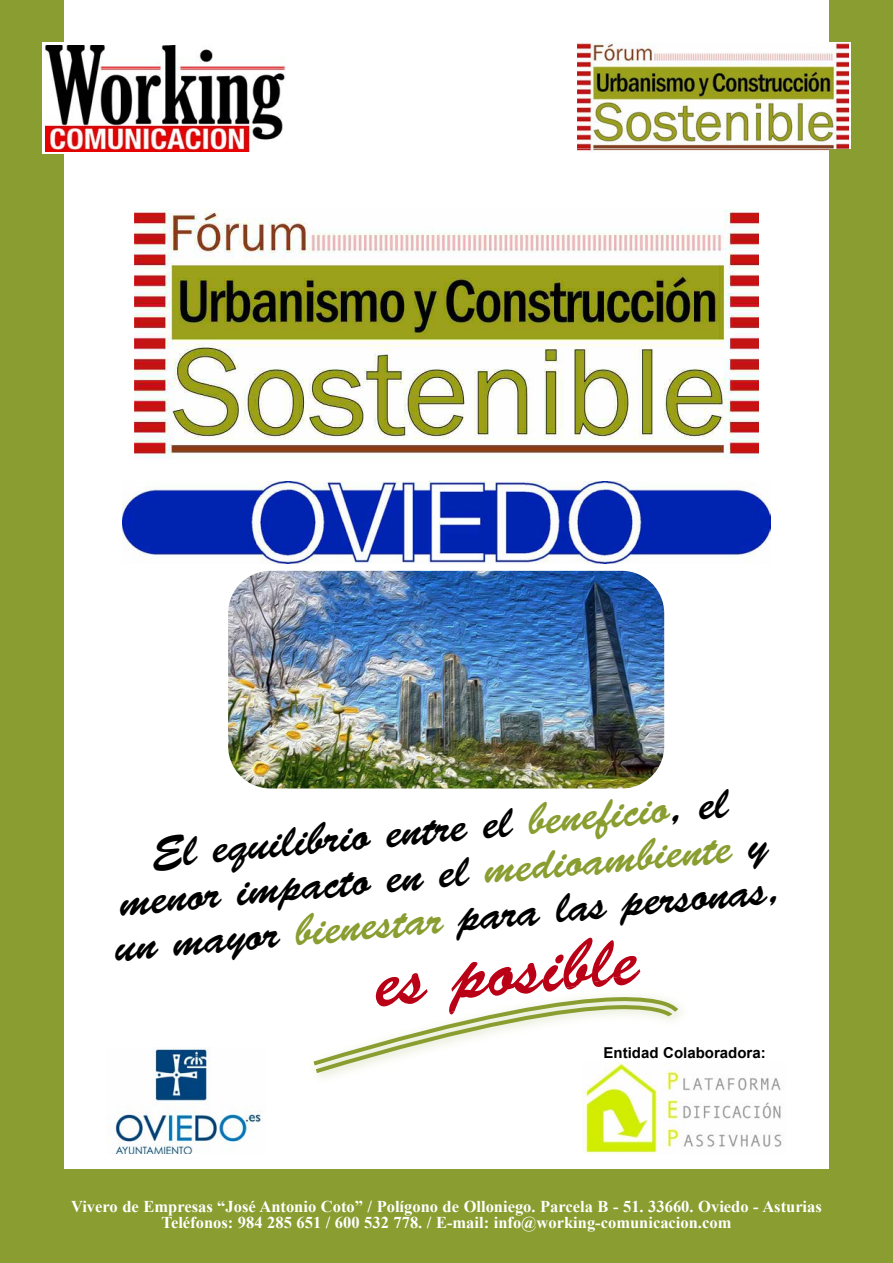
<style>
.page{position:relative;width:893px;height:1263px;background:#fff}
.page>*{position:absolute;margin:0;border:0;box-sizing:border-box;transform-origin:0 0}
.t1{font:72px "Brush Script Std";color:#b90016}
.t2{font:45px/44.8px "Brush Script Std";color:#000;text-align:center}
.t3{font:700 16.5px/16.5px "Times New Roman";color:#fff;text-align:center}
.t4{font:700 15px "Arial";color:#000}
.s1{color:#899d30}
</style>
<div class="page">
<img style="left:228px;top:571px;width:436px;height:217px;border-radius:43px">
<img style="left:134px;top:210px;width:625px;height:249px">
<div style="left:43px;top:1169px;width:807px;height:94px;background:#899d30"></div>
<img style="left:577px;top:149px;width:252px;height:2px">
<img style="left:114px;top:1047px;width:148px;height:107px">
<div style="left:0;top:0;width:64px;height:1263px;background:#899d30"></div>
<div style="left:829px;top:0;width:64px;height:1263px;background:#899d30"></div>
<img style="left:585px;top:1078px;width:197px;height:76px">
<img style="left:577px;top:43px;width:272px;height:106px">
<img style="left:122px;top:482px;width:648px;height:82px">
<img style="left:319px;top:1009px;width:380px;height:98px">
<img style="left:547px;top:972px;width:93px;height:20px">
<svg style="left:313px;top:995px;width:368px;height:81px"></svg>
<div style="left:43px;top:43px;width:276px;height:111px;background:#fff"></div>
<img style="left:46px;top:46px;width:240px;height:106px">
<h2 class="t2" style="left:106px;top:839px;width:669px;rotate:-5deg">El equilibrio entre el <span class="s1">beneficio</span>, el menor impacto en el <span class="s1">medioambiente</span> y un mayor <span class="s1">bienestar</span> para las personas,</h2>
<h1 class="t1" style="left:373px;top:957px;width:266px;rotate:-5deg">es posible</h1>
<p class="t4" style="left:604px;top:1044px;width:164px">Entidad Colaboradora:</p>
<p class="t3" style="left:71px;top:1198px;width:752px">Vivero de Empresas “José Antonio Coto” / Polígono de Olloniego. Parcela B - 51. 33660. Oviedo - Asturias<br>Teléfonos: 984 285 651 / 600 532 778. / E-mail: info@working-comunicacion.com</p>
</div>
